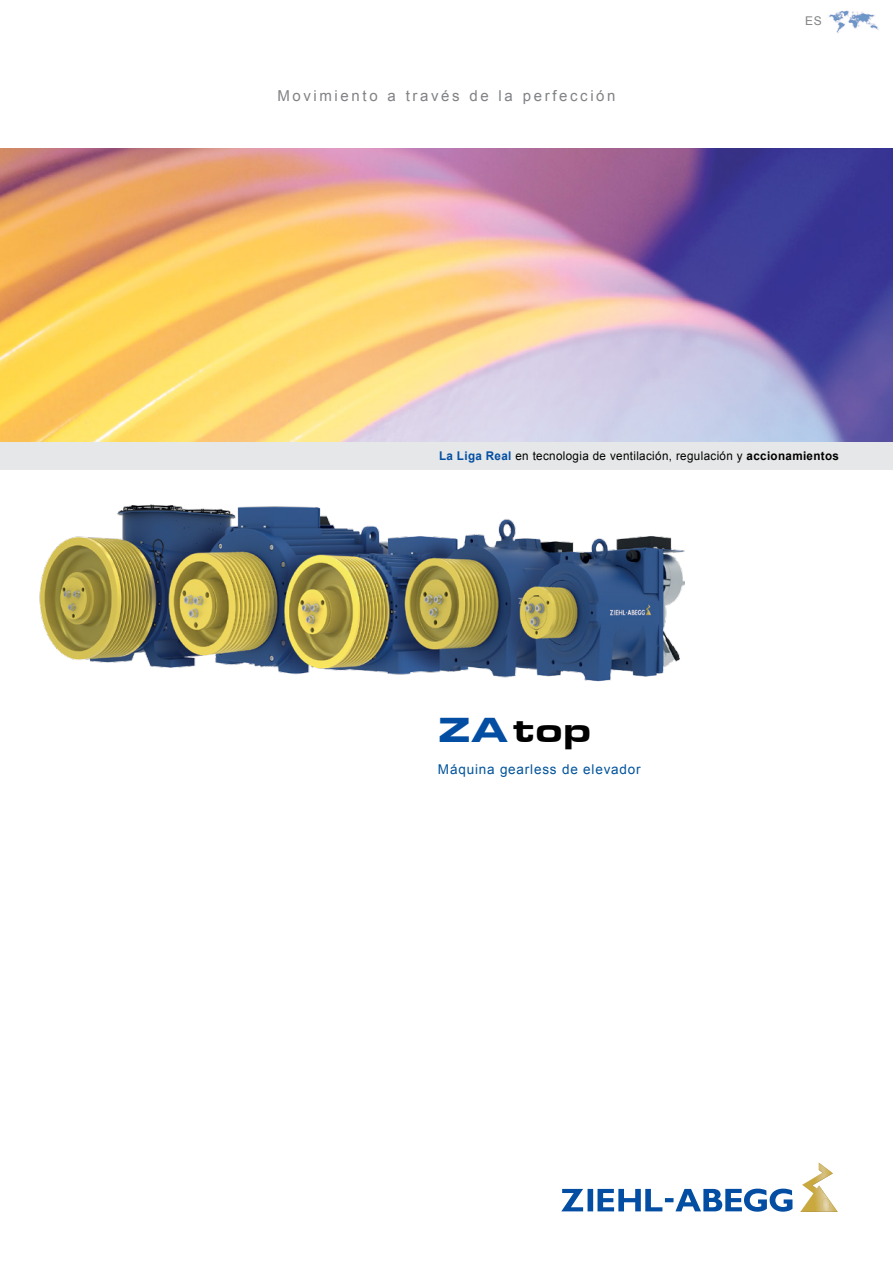
<style>
.page{position:relative;width:893px;height:1263px;background:#fff}
.page>*{position:absolute;margin:0;border:0;box-sizing:border-box;transform-origin:0 0}
.t1{font:900 36px "Eurostile Ext";color:#000}
.t2{font:15px "Arial";letter-spacing:.175em;color:#808285}
.t3{font:13.5px "Arial";letter-spacing:.06em;color:#00539b}
.t4{font:12px "Arial";letter-spacing:.03em;color:#000}
.t5{font:12px "Arial";color:#808285}
.s1{font-weight:700;color:#034ea2}
.s2{font-weight:700}
.s3{color:#034ea2}
</style>
<div class="page">
<img style="left:0;top:148px;width:893px;height:294px">
<div style="left:0;top:442px;width:893px;height:28px;background:#e6e7e8"></div>
<svg style="left:561px;top:1188px;width:231px;height:24px"></svg>
<svg style="left:800px;top:1162px;width:38px;height:50px"></svg>
<img style="left:39px;top:504px;width:646px;height:178px">
<img style="left:829px;top:10px;width:49px;height:23px">
<p class="t2" style="left:277px;top:86px;width:340px">Movimiento a través de la perfección</p>
<p class="t5" style="left:805px;top:13px;width:18px">ES</p>
<p class="t4" style="left:439px;top:448px;width:401px"><span class="s1">La Liga Real</span> en tecnologia de ventilación, regulación y <span class="s2">accionamientos</span></p>
<h1 class="t1" style="left:438px;top:703px;width:155px"><span class="s3">ZA</span>top</h1>
<p class="t3" style="left:438px;top:760px;width:204px">Máquina gearless de elevador</p>
</div>
